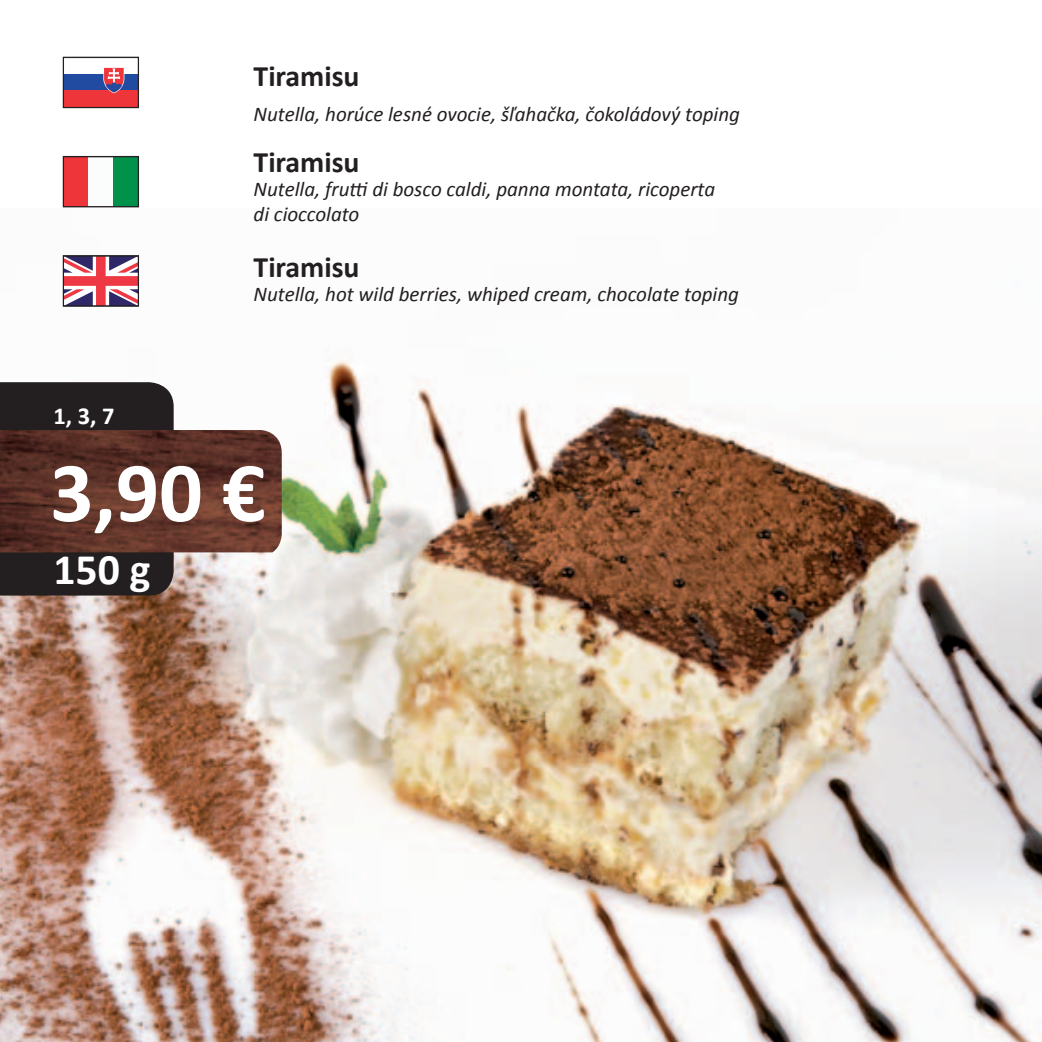
<style>
.page{position:relative;width:1042px;height:1042px;background:#fff}
.page>*{position:absolute;margin:0;border:0;box-sizing:border-box;transform-origin:0 0}
.t1{font:700 85.75px "Calibri";color:#fff}
.t2{font:700 43.75px "Calibri";color:#fff}
.t3{font:700 29.75px "Calibri";color:#231f20}
.t4{font:700 24.5px "Calibri";color:#fff}
.t5{font:italic 21px/24.5px "Calibri";color:#231f20}
</style>
<div class="page">
<img style="left:0;top:255px;width:1042px;height:787px">
<svg style="left:0;top:382px;width:273px;height:213px"></svg>
<div style="left:64px;top:74px;width:74px;height:16px;background:#214ba0"></div>
<div style="left:64px;top:90px;width:74px;height:17px;background:#ee3539"></div>
<svg style="left:103px;top:67px;width:21px;height:26px"></svg>
<div style="left:63px;top:57px;width:76px;height:51px;border:1px solid #231f20"></div>
<div style="left:64px;top:157px;width:25px;height:50px;background:#ee3539"></div>
<div style="left:88px;top:157px;width:25px;height:50px;background:#fafdfb"></div>
<div style="left:113px;top:157px;width:25px;height:50px;background:#00924a"></div>
<div style="left:63px;top:156px;width:76px;height:51px;border:1px solid #231f20"></div>
<svg style="left:65px;top:258px;width:71px;height:46px"></svg>
<div style="left:63px;top:255px;width:76px;height:51px;border:1px solid #231f20"></div>
<img style="left:0;top:430px;width:282px;height:122px">
<h3 class="t3" style="left:254px;top:57px;width:107px">Tiramisu</h3>
<p class="t5" style="left:254px;top:101px;width:488px">Nutella, horúce lesné ovocie, šľahačka, čokoládový toping</p>
<h3 class="t3" style="left:254px;top:143px;width:107px">Tiramisu</h3>
<p class="t5" style="left:254px;top:176px;width:463px">Nutella, frutti di bosco caldi, panna montata, ricoperta di cioccolato</p>
<h3 class="t3" style="left:254px;top:248px;width:107px">Tiramisu</h3>
<p class="t5" style="left:254px;top:281px;width:487px">Nutella, hot wild berries, whiped cream, chocolate toping</p>
<p class="t4" style="left:53px;top:401px;width:62px">1, 3, 7</p>
<h1 class="t1" style="left:50px;top:439px;width:217px">3,90 €</h1>
<h2 class="t2" style="left:53px;top:542px;width:99px">150 g</h2>
</div>
